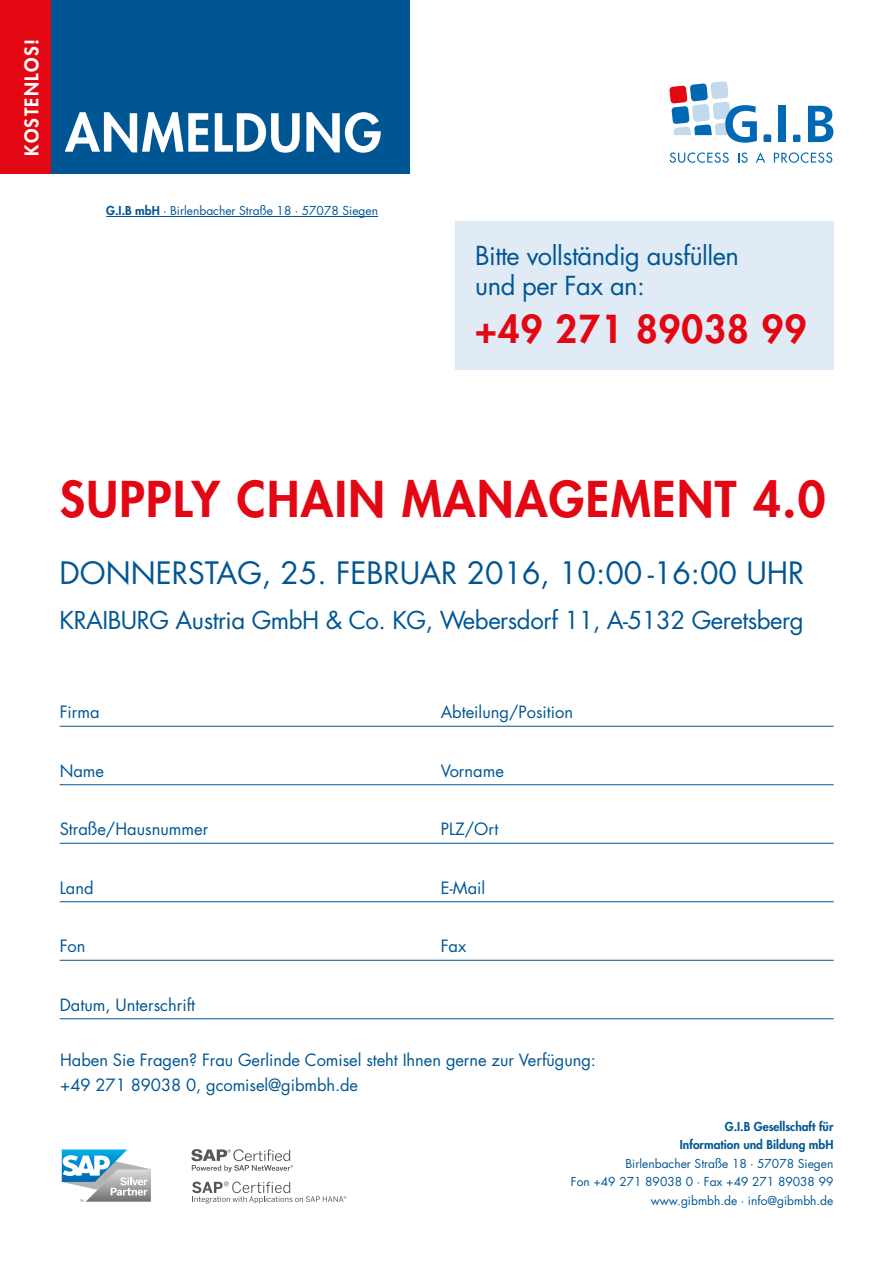
<style>
.page{position:relative;width:893px;height:1263px;background:#fff}
.page>*{position:absolute;margin:0;border:0;box-sizing:border-box;transform-origin:0 0}
.t1{font:800 51px "Futura Std";letter-spacing:.03em;color:#fff}
.t2{font:800 48px "Futura Std";letter-spacing:.03em;color:#e30613}
.t3{font:800 37.5px "Futura Std";letter-spacing:.03em;color:#e30613}
.t4{font:30px "Futura Std";color:#005693}
.t5{font:25.5px/30px "Futura Std";letter-spacing:-.02em;color:#005693}
.t6{font:24px "Futura Std";letter-spacing:-.02em;color:#005693}
.t7{font:800 18.45px "Futura Std";letter-spacing:.08em;color:#fff}
.t8{font:16.5px/25.5px "Futura Std";color:#005693}
.t9{font:12px/18.5px "Futura Std";color:#005693;text-align:right}
.s1{font-weight:800}
.s2{font-weight:500}
</style>
<div class="page">
<div style="left:455px;top:222px;width:378px;height:148px;background:#e1ebf6"></div>
<div style="left:0;top:0;width:52px;height:174px;background:#e30613"></div>
<div style="left:51px;top:0;width:359px;height:174px;background:#005693"></div>
<hr style="left:60px;top:726px;width:774px;height:1px;background:#005693">
<hr style="left:60px;top:784px;width:774px;height:1px;background:#005693">
<hr style="left:60px;top:843px;width:774px;height:1px;background:#005693">
<hr style="left:60px;top:901px;width:774px;height:1px;background:#005693">
<hr style="left:60px;top:960px;width:774px;height:1px;background:#005693">
<hr style="left:60px;top:1018px;width:774px;height:1px;background:#005693">
<svg style="left:670px;top:152px;width:59px;height:11px"></svg>
<svg style="left:738px;top:152px;width:10px;height:11px"></svg>
<svg style="left:756px;top:152px;width:9px;height:11px"></svg>
<svg style="left:774px;top:152px;width:58px;height:11px"></svg>
<div style="left:778px;top:106px;width:8px;height:36px;background:#0069b4"></div>
<svg style="left:669px;top:81px;width:88px;height:62px"></svg>
<svg style="left:808px;top:106px;width:25px;height:36px"></svg>
<div style="left:764px;top:135px;width:7px;height:7px;background:#0069b4;border-radius:2px"></div>
<div style="left:793px;top:135px;width:7px;height:7px;background:#0069b4;border-radius:2px"></div>
<svg style="left:191px;top:1149px;width:102px;height:23px"></svg>
<svg style="left:192px;top:1181px;width:154px;height:22px"></svg>
<svg style="left:62px;top:1149px;width:89px;height:53px"></svg>
<hr style="left:106px;top:216px;width:54px;height:1px;background:#005693">
<hr style="left:170px;top:216px;width:121px;height:1px;background:#005693">
<hr style="left:302px;top:216px;width:76px;height:1px;background:#005693">
<p class="t7" style="left:20px;top:156px;width:119px;rotate:-90deg">KOSTENLOS!</p>
<h1 class="t1" style="left:65px;top:101px;width:318px">ANMELDUNG</h1>
<p class="t9" style="left:106px;top:202px;width:273px"><span class="s1">G.I.B mbH</span> <span class="s2">∙</span> Birlenbacher Straße 18 <span class="s2">∙</span> 57078 Siegen</p>
<h3 class="t5" style="left:475px;top:241px;width:265px">Bitte vollständig ausfüllen und per Fax an:</h3>
<h3 class="t3" style="left:475px;top:306px;width:333px">+49 271 89038 99</h3>
<h2 class="t2" style="left:60px;top:468px;width:767px">SUPPLY CHAIN MANAGEMENT 4.0</h2>
<h3 class="t4" style="left:60px;top:554px;width:746px">DONNERSTAG, 25. FEBRUAR 2016, 10:00 -16:00 UHR</h3>
<h3 class="t6" style="left:60px;top:605px;width:746px">KRAIBURG Austria GmbH &amp; Co. KG, Webersdorf 11, A-5132 Geretsberg</h3>
<p class="t8" style="left:60px;top:699px;width:42px">Firma</p>
<p class="t8" style="left:441px;top:699px;width:134px">Abteilung/Position</p>
<p class="t8" style="left:60px;top:758px;width:46px">Name</p>
<p class="t8" style="left:441px;top:758px;width:65px">Vorname</p>
<p class="t8" style="left:60px;top:816px;width:150px">Straße/Hausnummer</p>
<p class="t8" style="left:441px;top:816px;width:59px">PLZ/Ort</p>
<p class="t8" style="left:60px;top:875px;width:35px">Land</p>
<p class="t8" style="left:441px;top:875px;width:46px">E-Mail</p>
<p class="t8" style="left:60px;top:933px;width:27px">Fon</p>
<p class="t8" style="left:441px;top:933px;width:27px">Fax</p>
<p class="t8" style="left:60px;top:992px;width:137px">Datum, Unterschrift</p>
<p class="t8" style="left:60px;top:1047px;width:537px">Haben Sie Fragen? Frau Gerlinde Comisel steht Ihnen gerne zur Verfügung: +49 271 89038 0, gcomisel@gibmbh.de</p>
<p class="t9" style="left:571px;top:1117px;width:264px"><span class="s1">G.I.B Gesellschaft für<br>Information und Bildung mbH<br></span>Birlenbacher Straße 18 <span class="s2">∙</span> 57078 Siegen<br>Fon +49 271 89038 0 <span class="s2">∙</span> Fax +49 271 89038 99 www.gibmbh.de <span class="s2">∙</span> info@gibmbh.de</p>
</div>
